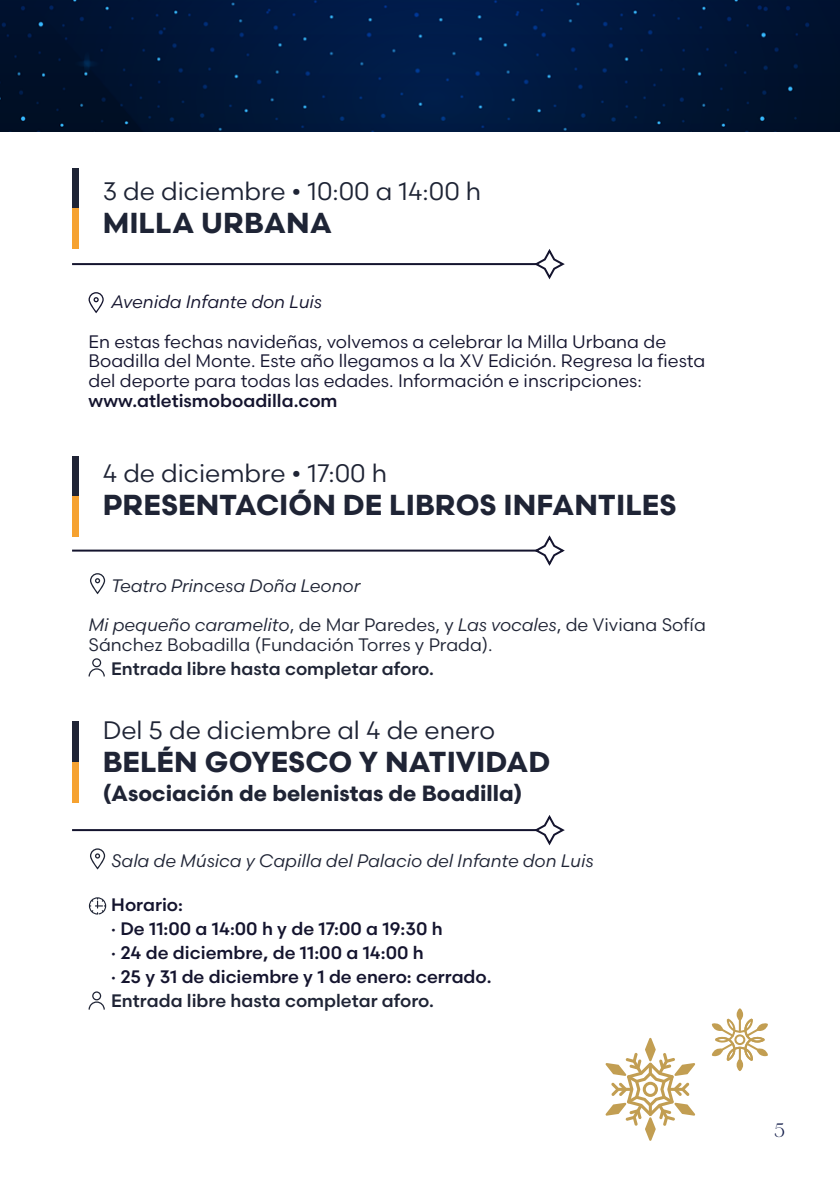
<style>
.page{position:relative;width:840px;height:1191px;background:#fff}
.page>*{position:absolute;margin:0;border:0;box-sizing:border-box;transform-origin:0 0}
.t1{font:700 28.8px "Scandia";color:#1f2435}
.t2{font:700 28.8px "Scandia";color:#1e2435}
.t3{font:25.2px "Scandia";color:#1f2435}
.t4{font:25.2px "Scandia";color:#1e2435}
.t5{font:700 22px "Scandia";color:#1f2435}
.t6{font:18px/19.8px "Scandia";color:#14142e}
.t7{font:500 18px/24px "Scandia";color:#14142e}
.t8{font:18px/19.8px "Scandia";color:#1f2435}
.t9{font:italic 18px "Scandia";color:#1f2435}
.t10{font:500 18px "Scandia";color:#1f2435}
.t11{font:italic 18px "Scandia";color:#14142e}
.t12{font:16px "Sunroll";color:#17214d}
.s1{font-style:italic}
</style>
<div class="page">
<img style="left:0;top:0;width:839px;height:132px">
<svg style="left:532px;top:249px;width:33px;height:31px"></svg>
<hr style="left:72px;top:263px;width:464px;height:2px;background:#14142e">
<div style="left:72px;top:168px;width:7px;height:40px;background:#1e2435"></div>
<div style="left:72px;top:208px;width:7px;height:41px;background:#f6a230"></div>
<svg style="left:88px;top:292px;width:16px;height:21px"></svg>
<svg style="left:605px;top:1037px;width:89px;height:103px"></svg>
<svg style="left:711px;top:1008px;width:56px;height:63px"></svg>
<svg style="left:532px;top:535px;width:33px;height:31px"></svg>
<hr style="left:72px;top:549px;width:464px;height:2px;background:#14142e">
<svg style="left:532px;top:815px;width:33px;height:31px"></svg>
<hr style="left:72px;top:829px;width:464px;height:2px;background:#14142e">
<div style="left:72px;top:456px;width:7px;height:40px;background:#1f2435"></div>
<div style="left:72px;top:496px;width:7px;height:41px;background:#f6a230"></div>
<div style="left:72px;top:721px;width:7px;height:41px;background:#1f2435"></div>
<div style="left:72px;top:762px;width:7px;height:40px;background:#f6a230"></div>
<svg style="left:90px;top:573px;width:15px;height:21px"></svg>
<svg style="left:90px;top:848px;width:15px;height:21px"></svg>
<svg style="left:89px;top:897px;width:17px;height:17px"></svg>
<svg style="left:88px;top:658px;width:17px;height:18px"></svg>
<svg style="left:88px;top:991px;width:17px;height:18px"></svg>
<h2 class="t4" style="left:103px;top:176px;width:380px">3 de diciembre • 10:00 a 14:00 h</h2>
<h1 class="t2" style="left:103px;top:205px;width:231px">MILLA URBANA</h1>
<p class="t11" style="left:111px;top:290px;width:212px">Avenida Infante don Luis</p>
<p class="t6" style="left:88px;top:331px;width:618px">En estas fechas navideñas, volvemos a celebrar la Milla Urbana de<br>Boadilla del Monte. Este año llegamos a la XV Edición. Regresa la fiesta del deporte para todas las edades. Información e inscripciones:</p>
<p class="t7" style="left:88px;top:388px;width:250px">www.atletismoboadilla.com</p>
<h2 class="t3" style="left:103px;top:458px;width:286px">4 de diciembre • 17:00 h</h2>
<h1 class="t1" style="left:103px;top:487px;width:575px">PRESENTACIÓN DE LIBROS INFANTILES</h1>
<p class="t9" style="left:111px;top:574px;width:250px">Teatro Princesa Doña Leonor</p>
<p class="t8" style="left:88px;top:615px;width:618px"><span class="s1">Mi pequeño caramelito</span>, de Mar Paredes, y <span class="s1">Las vocales</span>, de Viviana Sofía<br>Sánchez Bobadilla (Fundación Torres y Prada).</p>
<p class="t10" style="left:111px;top:657px;width:324px">Entrada libre hasta completar aforo.</p>
<h2 class="t3" style="left:103px;top:714px;width:393px">Del 5 de diciembre al 4 de enero</h2>
<h1 class="t1" style="left:103px;top:743px;width:449px">BELÉN GOYESCO Y NATIVIDAD</h1>
<p class="t5" style="left:103px;top:779px;width:421px">(Asociación de belenistas de Boadilla)</p>
<p class="t9" style="left:111px;top:849px;width:483px">Sala de Música y Capilla del Palacio del Infante don Luis</p>
<p class="t7" style="left:111px;top:892px;width:381px">Horario:<br>· De 11:00 a 14:00 h y de 17:00 a 19:30 h<br>· 24 de diciembre, de 11:00 a 14:00 h<br>· 25 y 31 de diciembre y 1 de enero: cerrado.</p>
<p class="t10" style="left:111px;top:989px;width:324px">Entrada libre hasta completar aforo.</p>
<p class="t12" style="left:773px;top:1119px;width:13px">5</p>
</div>
